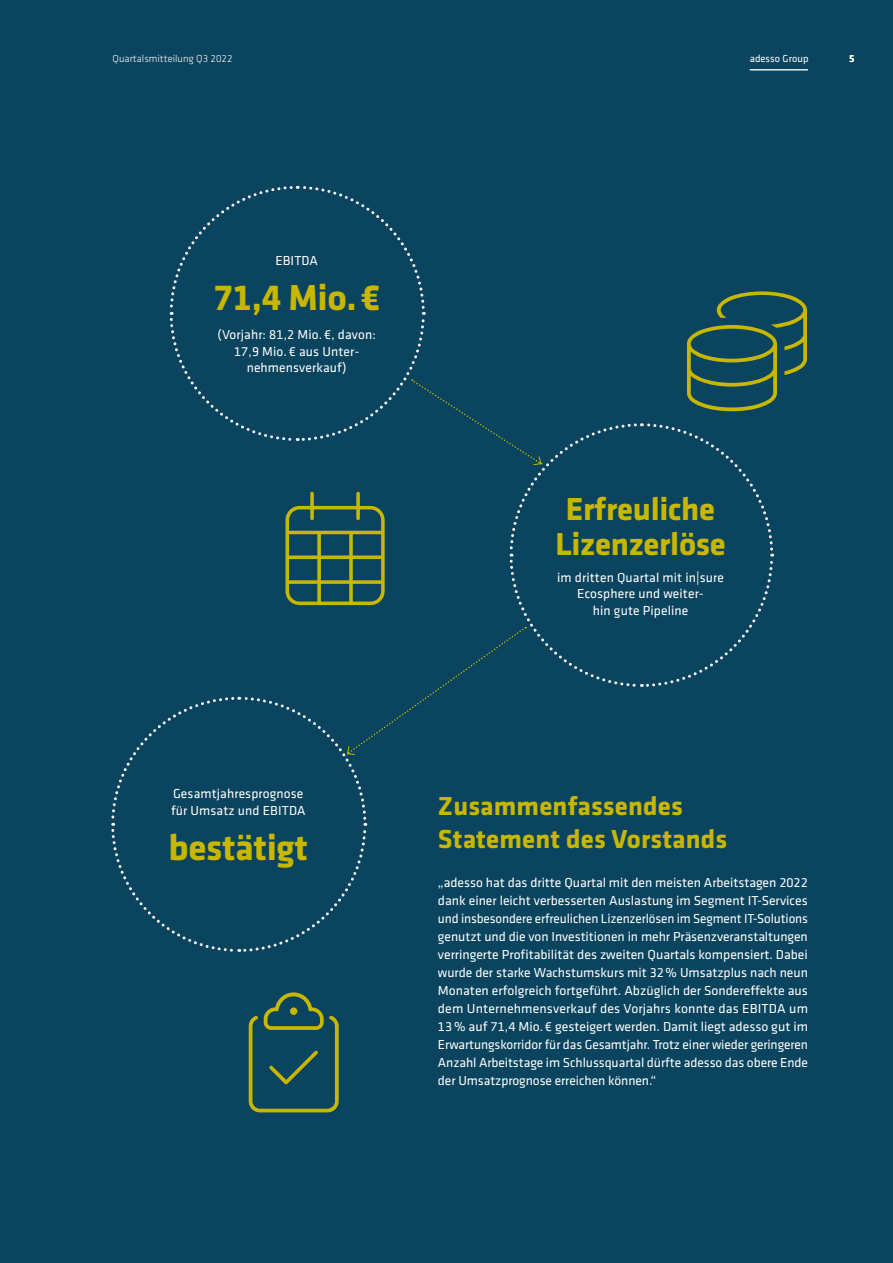
<style>
.page{position:relative;width:893px;height:1263px;background:#0b445e}
.page>*{position:absolute;margin:0;border:0;box-sizing:border-box;transform-origin:0 0}
.t1{font:100 120px "Font Awesome 6 Pro";color:#c8b700}
.t2{font:700 37.5px "Klavika";letter-spacing:-.01em;color:#c8b700}
.t3{font:700 33px/34.5px "Klavika";letter-spacing:-.01em;color:#c8b700;text-align:center}
.t4{font:700 27px/33px "Klavika";letter-spacing:.005em;color:#c8b700}
.t5{font:13.5px/18px "Klavika";letter-spacing:.01em;color:#fff;text-align:center}
.t6{font:300 10.5px "Klavika";color:#fff}
.t7{font:10.5px "Klavika";letter-spacing:.005em;color:#fff}
.t8{font:500 10.5px "Klavika";color:#fff}
</style>
<div class="page">
<hr style="left:750px;top:69px;width:58px;height:1px;background:#fff">
<svg style="left:111px;top:185px;width:664px;height:767px"></svg>
<p class="t6" style="left:113px;top:53px;width:122px">Quartalsmitteilung Q3 2022</p>
<p class="t7" style="left:750px;top:53px;width:60px">adesso Group</p>
<p class="t8" style="left:849px;top:53px;width:7px">5</p>
<p class="t5" style="left:275px;top:251px;width:44px">EBITDA</p>
<h2 class="t2" style="left:213px;top:277px;width:169px">71,4 Mio.€</h2>
<p class="t5" style="left:218px;top:327px;width:160px;line-height:16.5px">(Vorjahr: 81,2 Mio. €, davon:<br>17,9 Mio. € aus Unter&shy;nehmensverkauf)</p>
<h3 class="t3" style="left:555px;top:493px;width:172px">Erfreuliche<br>Lizenzerlöse</h3>
<p class="t5" style="left:557px;top:569px;width:168px;line-height:16.5px">im dritten Quartal mit in|sure<br>Ecosphere und weiter-<br>hin gute Pipeline</p>
<p class="t5" style="left:171px;top:786px;width:136px;line-height:16.5px;text-align:left">Gesamtjahresprognose für Umsatz und EBITDA</p>
<h2 class="t2" style="left:169px;top:827px;width:141px">bestätigt</h2>
<h1 class="t1" style="left:249px;top:992px;width:91px">●</h1>
<h3 class="t4" style="left:438px;top:790px;width:291px">Zusammenfassendes<br>Statement des Vorstands</h3>
<p class="t5" style="left:438px;top:874px;width:372px;text-align:justify">„adesso hat das dritte Quartal mit den meisten Arbeitstagen 2022 dank einer leicht verbesserten Auslastung im Segment IT-Services und insbesondere erfreulichen Lizenzerlösen im Segment IT-Solutions genutzt und die von Investitionen in mehr Präsenzveranstaltungen verringerte Profitabilität des zweiten Quartals kompensiert. Dabei wurde der starke Wachstumskurs mit 32% Umsatzplus nach neun Monaten erfolgreich fortgeführt. Abzüglich der Sondereffekte aus dem Unternehmensverkauf des Vorjahrs konnte das EBITDA um 13% auf 71,4 Mio.€ gesteigert werden. Damit liegt adesso gut im Erwartungskorridor für das Gesamtjahr. Trotz einer wieder geringeren Anzahl Arbeitstage im Schlussquartal dürfte adesso das obere Ende der Umsatzprognose erreichen können.“</p>
</div>
